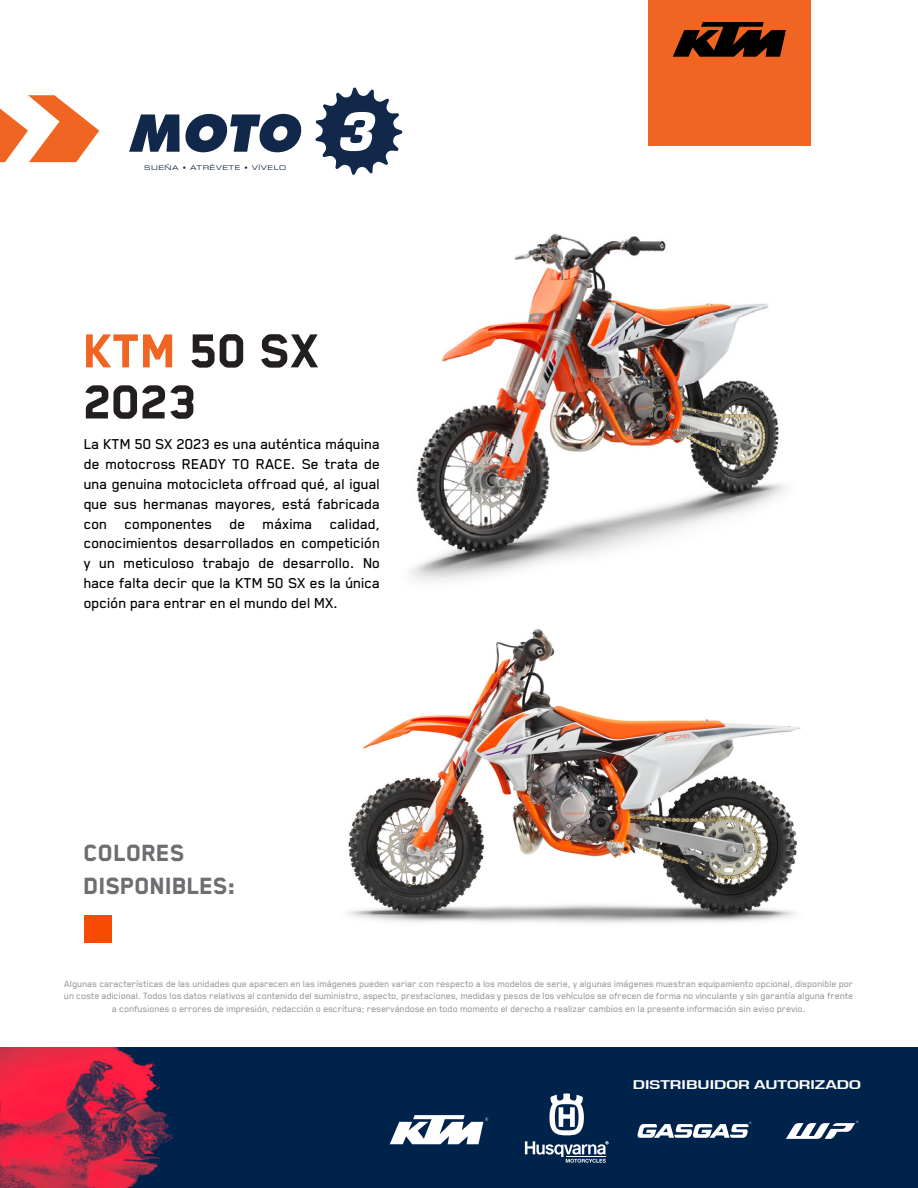
<style>
.page{position:relative;width:918px;height:1188px;background:#fff}
.page>*{position:absolute;margin:0;border:0;box-sizing:border-box;transform-origin:0 0}
.t1{font:800 54.9px/51.2px "Blender Pro";color:#231f20}
.t2{font:800 27.15px/32.5px "Blender Pro";color:#6d6e71}
.t3{font:500 16.5px/19.8px "Blender Pro";letter-spacing:-.01em;color:#000;text-align:justify}
.t4{font:700 13.05px "Eurostile T";color:#fff;scale:1.38 1}
.t5{font:500 10.5px/12.6px "Blender Pro";letter-spacing:-.01em;color:#9d9d9c;text-align:center}
.t6{font:6.45px "Eurostile Extended Two";letter-spacing:.075em;color:#11284a}
.s1{color:#f16522}
</style>
<div class="page">
<img style="left:346px;top:629px;width:455px;height:294px">
<img style="left:410px;top:233px;width:376px;height:349px">
<div style="left:648px;top:0;width:162px;height:146px;background:#f16522"></div>
<svg style="left:673px;top:22px;width:113px;height:35px"></svg>
<svg style="left:129px;top:114px;width:173px;height:38px"></svg>
<svg style="left:315px;top:88px;width:87px;height:87px"></svg>
<div style="left:85px;top:916px;width:27px;height:27px;background:#f64b00"></div>
<svg style="left:0;top:95px;width:99px;height:67px"></svg>
<img style="left:0;top:1048px;width:918px;height:140px">
<svg style="left:637px;top:1122px;width:114px;height:16px"></svg>
<svg style="left:390px;top:1115px;width:98px;height:29px"></svg>
<svg style="left:786px;top:1121px;width:73px;height:18px"></svg>
<svg style="left:525px;top:1093px;width:83px;height:70px"></svg>
<p class="t6" style="left:144px;top:164px;width:144px">SUEÑA • ATRÉVETE • VÍVELO</p>
<h1 class="t1" style="left:84px;top:325px;width:237px"><span class="s1">KTM</span> 50 SX<br>2023</h1>
<p class="t3" style="left:84px;top:434px;width:298px">La KTM 50 SX 2023 es una auténtica máquina de motocross READY TO RACE. Se trata de una genuina motocicleta offroad qué, al igual que sus hermanas mayores, está fabricada con componentes de máxima calidad, conocimientos desarrollados en competición y un meticuloso trabajo de desarrollo. No hace falta decir que la KTM 50 SX es la única opción para entrar en el mundo del MX.</p>
<h2 class="t2" style="left:84px;top:836px;width:154px">COLORES<br>DISPONIBLES:</h2>
<p class="t5" style="left:64px;top:977px;width:791px">Algunas características de las unidades que aparecen en las imágenes pueden variar con respecto a los modelos de serie, y algunas imágenes muestran equipamiento opcional, disponible por un coste adicional. Todos los datos relativos al contenido del suministro, aspecto, prestaciones, medidas y pesos de los vehículos se ofrecen de forma no vinculante y sin garantía alguna frente a confusiones o errores de impresión, redacción o escritura; reservándose en todo momento el derecho a realizar cambios en la presente información sin aviso previo.</p>
<p class="t4" style="left:633px;top:1078px;width:167px">DISTRIBUIDOR AUTORIZADO</p>
</div>
